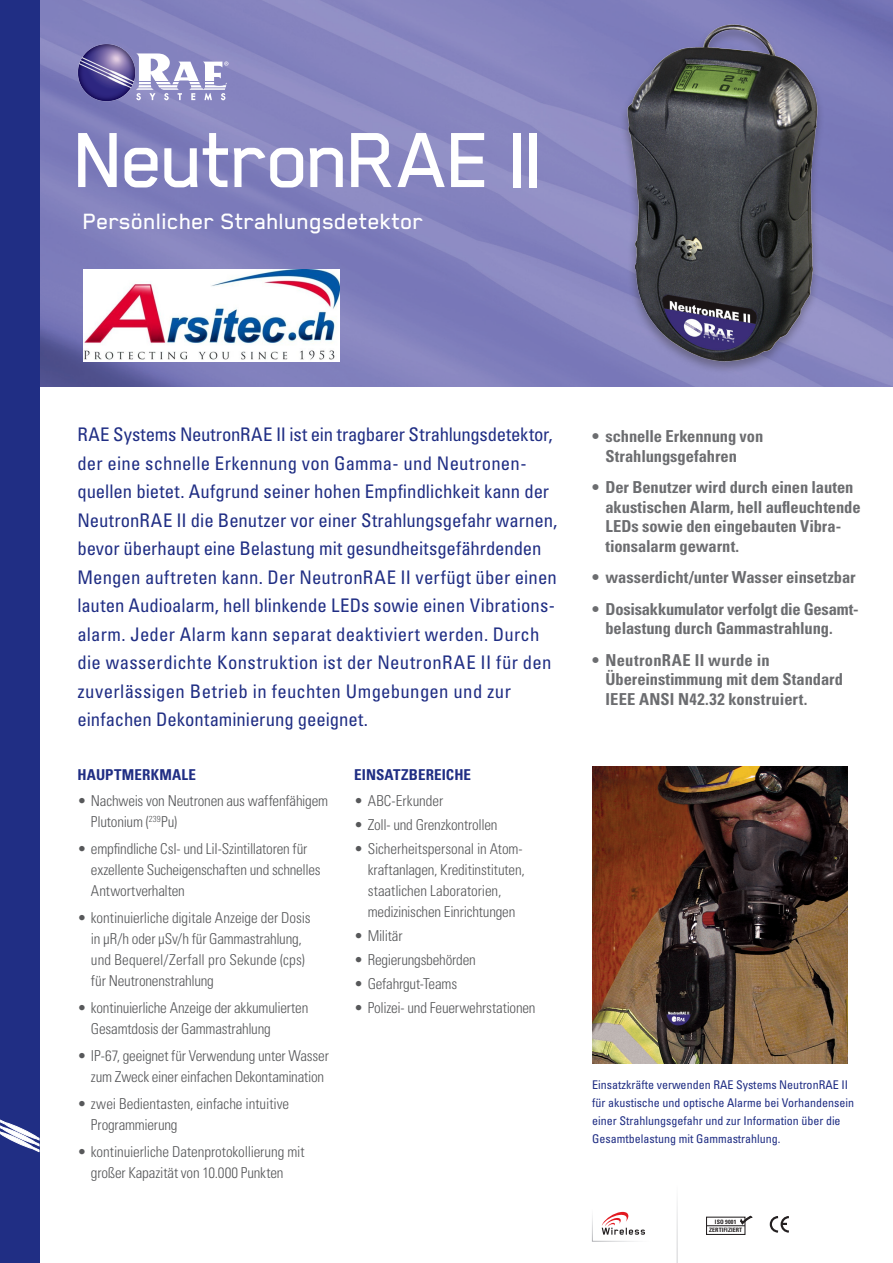
<style>
.page{position:relative;width:893px;height:1263px;background:#fff}
.page>*{position:absolute;margin:0;border:0;box-sizing:border-box;transform-origin:0 0}
.t1{font:500 90px "Blender";letter-spacing:-.035em;color:#fff}
.t2{font:500 25.5px "Blender";color:#fff}
.t3{font:condensed 18.75px/28.5px "Univers LT Std";letter-spacing:.005em;color:#202e84}
.t4{font:700 condensed 16.5px/19.5px "Univers LT Std";letter-spacing:-.005em;color:#6c6d70}
.t5{font:300 condensed 15px/21px "Univers LT Std";letter-spacing:-.015em;color:#57585a}
.Subhead_4_text{font:700 condensed 15px "Univers LT Std";letter-spacing:.01em;color:#202e84}
.t6{font:300 condensed 15px "Univers LT Std";letter-spacing:.005em;color:#57585a}
.t7{font:condensed 12px/18px "Univers LT Std";color:#202e84}
.t8{font:700 condensed 6px "Univers LT Std";letter-spacing:.02em;color:#231f20}
</style>
<div class="page">
<img style="left:39px;top:0;width:854px;height:387px">
<div style="left:0;top:0;width:39px;height:1263px;background:#202e84"></div>
<svg style="left:136px;top:53px;width:92px;height:47px"></svg>
<img style="left:77px;top:44px;width:59px;height:58px">
<svg style="left:769px;top:1216px;width:20px;height:17px"></svg>
<svg style="left:592px;top:1211px;width:53px;height:31px"></svg>
<img style="left:592px;top:766px;width:255px;height:297px">
<img style="left:616px;top:17px;width:215px;height:357px">
<hr style="left:707px;top:1225px;width:38px;height:1px;background:#231f20">
<div style="left:706px;top:1216px;width:39px;height:19px;border:1px solid #231f20"></div>
<svg style="left:739px;top:1216px;width:14px;height:11px"></svg>
<svg style="left:0;top:1119px;width:39px;height:33px"></svg>
<img style="left:83px;top:270px;width:257px;height:91px">
<p class="t1" style="left:74px;top:112px;width:473px">NeutronRAE II</p>
<p class="t2" style="left:83px;top:208px;width:342px">Persönlicher Strahlungsdetektor</p>
<p class="t3" style="left:77px;top:420px;width:481px">RAE Systems NeutronRAE II ist ein tragbarer Strahlungsdetektor, der eine schnelle Erkennung von Gamma- und Neutronen&shy;quellen bietet. Aufgrund seiner hohen Empfindlichkeit kann der NeutronRAE II die Benutzer vor einer Strahlungsgefahr warnen, bevor überhaupt eine Belastung mit gesundheitsgefährdenden Mengen auftreten kann. Der NeutronRAE II verfügt über einen lauten Audioalarm, hell blinkende LEDs sowie einen Vibrations&shy;alarm. Jeder Alarm kann separat deaktiviert werden. Durch die wasserdichte Konstruktion ist der NeutronRAE II für den zuverlässigen Betrieb in feuchten Umgebungen und zur einfachen Dekontaminierung geeignet.</p>
<p class="t4" style="left:605px;top:426px;width:159px;text-indent:-14px">• schnelle Erkennung von<br>Strahlungsgefahren</p>
<p class="t4" style="left:605px;top:477px;width:257px;text-indent:-14px">• Der Benutzer wird durch einen lauten akustischen Alarm, hell aufleuchtende LEDs sowie den eingebauten Vibra&shy;tionsalarm gewarnt.</p>
<p class="t4" style="left:592px;top:567px;width:265px">• wasserdicht/unter Wasser einsetzbar</p>
<p class="t4" style="left:605px;top:599px;width:255px;text-indent:-14px">• Dosisakkumulator verfolgt die Gesamt&shy;belastung durch Gammastrahlung.</p>
<p class="t4" style="left:605px;top:650px;width:239px;text-indent:-14px">• NeutronRAE II wurde in<br>Übereinstimmung mit dem Standard<br>IEEE ANSI N42.32 konstruiert.</p>
<p class="Subhead_4_text" style="left:77px;top:765px;width:120px">HAUPTMERKMALE</p>
<p class="t5" style="left:91px;top:790px;width:239px;text-indent:-14px">• Nachweis von Neutronen aus waffenfähigem<br>Plutonium (<sup>239</sup>Pu)</p>
<p class="t5" style="left:91px;top:838px;width:231px;text-indent:-14px">• empfindliche CsI- und LiI-Szintillatoren für exzellente Sucheigenschaften und schnelles<br>Antwortverhalten</p>
<p class="t5" style="left:91px;top:907px;width:221px;text-indent:-14px">• kontinuierliche digitale Anzeige der Dosis in µR/h oder µSv/h für Gammastrahlung, und Bequerel/Zerfall pro Sekunde (cps) für Neutronenstrahlung</p>
<p class="t5" style="left:91px;top:997px;width:219px;text-indent:-14px">• kontinuierliche Anzeige der akkumulierten<br>Gesamtdosis der Gammastrahlung</p>
<p class="t5" style="left:77px;top:1045px;width:253px;text-align:center">• IP-67, geeignet für Verwendung unter Wasser zum Zweck einer einfachen Dekontamination</p>
<p class="t5" style="left:91px;top:1093px;width:200px;text-indent:-14px">• zwei Bedientasten, einfache intuitive<br>Programmierung</p>
<p class="t5" style="left:77px;top:1141px;width:229px;text-align:center">• kontinuierliche Datenprotokollierung mit großer Kapazität von 10.000 Punkten</p>
<p class="Subhead_4_text" style="left:354px;top:765px;width:118px">EINSATZBEREICHE</p>
<p class="t6" style="left:354px;top:791px;width:91px">• ABC-Erkunder</p>
<p class="t5" style="left:354px;top:814px;width:145px">• Zoll- und Grenzkontrollen</p>
<p class="t5" style="left:368px;top:838px;width:158px;text-indent:-14px">• Sicherheitspersonal in Atom&shy;kraftanlagen, Kreditinstituten, staatlichen Laboratorien, medizinischen Einrichtungen</p>
<p class="t5" style="left:354px;top:925px;width:50px">• Militär</p>
<p class="t5" style="left:354px;top:949px;width:123px">• Regierungsbehörden</p>
<p class="t5" style="left:354px;top:973px;width:104px">• Gefahrgut-Teams</p>
<p class="t5" style="left:354px;top:997px;width:183px">• Polizei- und Feuerwehrstationen</p>
<p class="t7" style="left:592px;top:1075px;width:264px">Einsatzkräfte verwenden RAE Systems NeutronRAE II für akustische und optische Alarme bei Vorhandensein einer Strahlungsgefahr und zur Information über die Gesamtbelastung mit Gammastrahlung.</p>
<p class="t8" style="left:715px;top:1218px;width:23px">ISO 9001</p>
<p class="t8" style="left:709px;top:1226px;width:35px">ZERTIFIZIERT</p>
</div>
